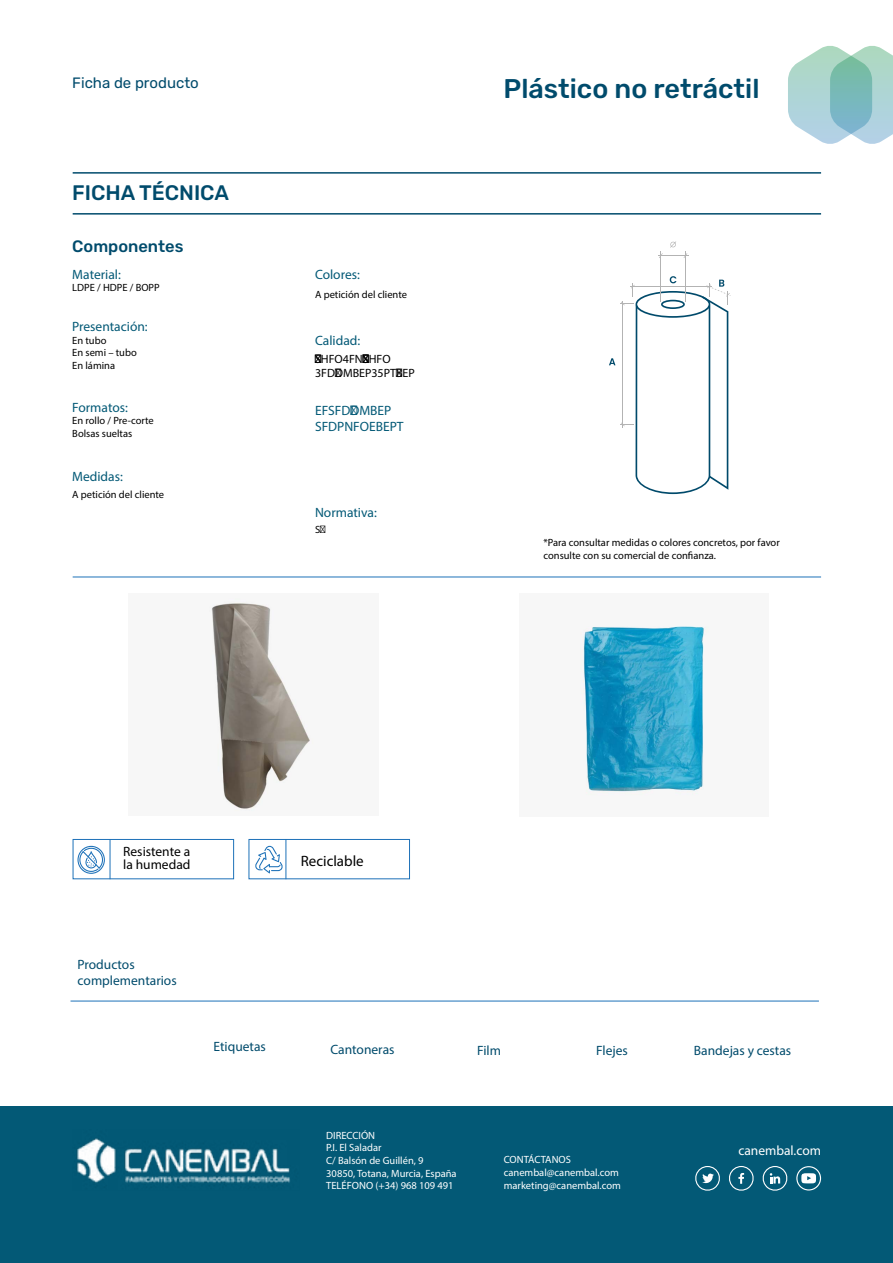
<style>
.page{position:relative;width:893px;height:1263px;background:#fff}
.page>*{position:absolute;margin:0;border:0;box-sizing:border-box;transform-origin:0 0}
.t1{font:500 27px "Rubik";color:#004b6c}
.t2{font:500 21px "Rubik";color:#004b6c}
.t3{font:500 16.5px "Rubik";color:#004b6c}
.t4{font:15px "Rubik";color:#004b6c}
.t5{font:15px "Myriad Pro";color:#000}
.t6{font:13.5px/16.2px "Myriad Pro";color:#035976}
.t7{font:13.5px/16.2px "Myriad Pro";color:#004b6c}
.t8{font:13.5px/13.5px "Myriad Pro";color:#000}
.t9{font:13.5px "Myriad Pro";color:#fff}
.t10{font:12px/14.4px "Myriad Pro";color:#000}
.t11{font:10.5px/12.6px "Myriad Pro";color:#000}
.t12{font:10.5px/12.6px "Myriad Pro";color:#fff}
</style>
<div class="page">
<svg style="left:788px;top:46px;width:105px;height:98px;background:#abd3d2"></svg>
<hr style="left:73px;top:213px;width:748px;height:2px;background:#004b6c">
<hr style="left:73px;top:577px;width:748px;height:1px;background:#1d71b8">
<hr style="left:73px;top:172px;width:748px;height:2px;background:#004b6c">
<div style="left:73px;top:839px;width:161px;height:40px;border:1px solid #1d71b8"></div>
<div style="left:249px;top:839px;width:161px;height:40px;border:1px solid #1d71b8"></div>
<hr style="left:110px;top:839px;width:1px;height:40px;background:#1d71b8">
<hr style="left:286px;top:839px;width:1px;height:40px;background:#1d71b8">
<svg style="left:78px;top:846px;width:27px;height:28px"></svg>
<svg style="left:255px;top:846px;width:28px;height:27px"></svg>
<hr style="left:71px;top:1001px;width:748px;height:1px;background:#1d71b8">
<div style="left:0;top:1107px;width:893px;height:156px;background:#035976"></div>
<img style="left:77px;top:1138px;width:213px;height:45px">
<svg style="left:729px;top:1166px;width:25px;height:25px"></svg>
<svg style="left:695px;top:1166px;width:25px;height:25px"></svg>
<svg style="left:762px;top:1166px;width:26px;height:25px"></svg>
<svg style="left:796px;top:1166px;width:25px;height:24px"></svg>
<hr style="left:658px;top:255px;width:30px;height:1px;background:#b3b3b3">
<hr style="left:660px;top:252px;width:1px;height:50px;background:#b3b3b3">
<hr style="left:685px;top:252px;width:1px;height:50px;background:#b3b3b3">
<svg style="left:609px;top:276px;width:122px;height:218px"></svg>
<svg style="left:670px;top:241px;width:6px;height:7px"></svg>
<img style="left:580px;top:626px;width:129px;height:169px">
<img style="left:209px;top:598px;width:104px;height:213px">
<img style="left:190px;top:1000px;width:99px;height:2px">
<img style="left:419px;top:1000px;width:150px;height:2px">
<img style="left:569px;top:1000px;width:91px;height:2px">
<h3 class="t4" style="left:72px;top:74px;width:128px">Ficha de producto</h3>
<h2 class="t2" style="left:72px;top:181px;width:158px">FICHA TÉCNICA</h2>
<h3 class="t3" style="left:72px;top:237px;width:113px">Componentes</h3>
<p class="t6" style="left:72px;top:266px;width:50px">Material:</p>
<p class="t11" style="left:72px;top:281px;width:89px">LDPE / HDPE / BOPP</p>
<p class="t6" style="left:72px;top:318px;width:77px">Presentación:</p>
<p class="t11" style="left:72px;top:334px;width:66px">En tubo<br>En semi – tubo<br>En lámina</p>
<p class="t6" style="left:72px;top:399px;width:57px">Formatos:</p>
<p class="t11" style="left:72px;top:414px;width:83px">En rollo / Pre-corte<br>Bolsas sueltas</p>
<p class="t6" style="left:72px;top:468px;width:52px">Medidas:</p>
<p class="t11" style="left:72px;top:487px;width:94px">A petición del cliente</p>
<p class="t6" style="left:315px;top:266px;width:46px">Colores:</p>
<p class="t11" style="left:315px;top:288px;width:94px">A petición del cliente</p>
<p class="t6" style="left:315px;top:333px;width:47px">Calidad:</p>
<p class="t10" style="left:315px;top:351px;width:101px">7JSHFO4FNJWJSHFO<br>3FDJDMBEP35PTUBEP</p>
<p class="t6" style="left:315px;top:402px;width:90px">EFSFDJDMBEP<br>SFDPNFOEBEPT</p>
<p class="t6" style="left:315px;top:505px;width:63px">Normativa:</p>
<p class="t11" style="left:315px;top:523px;width:12px">SJ</p>
<h1 class="t1" style="left:504px;top:73px;width:257px">Plástico no retráctil</h1>
<p class="t11" style="left:543px;top:536px;width:238px">*Para consultar medidas o colores concretos, por favor consulte con su comercial de confianza.</p>
<p class="t8" style="left:123px;top:844px;width:69px">Resistente a la humedad</p>
<h3 class="t5" style="left:301px;top:851px;width:64px">Reciclable</h3>
<p class="t7" style="left:78px;top:956px;width:101px">Productos complementarios</p>
<p class="t7" style="left:214px;top:1038px;width:54px">Etiquetas</p>
<p class="t7" style="left:331px;top:1041px;width:65px">Cantoneras</p>
<p class="t7" style="left:477px;top:1042px;width:25px">Film</p>
<p class="t7" style="left:596px;top:1042px;width:33px">Flejes</p>
<p class="t7" style="left:694px;top:1042px;width:99px">Bandejas y cestas</p>
<p class="t12" style="left:326px;top:1129px;width:132px">DIRECCIÓN<br>P.I. El Saladar<br>C/ Balsón de Guillén, 9<br>30850, Totana, Murcia, España<br>TELÉFONO (+34) 968 109 491</p>
<p class="t12" style="left:504px;top:1153px;width:119px">CONTÁCTANOS canembal@canembal.com marketing@canembal.com</p>
<p class="t9" style="left:738px;top:1142px;width:84px">canembal.com</p>
</div>
